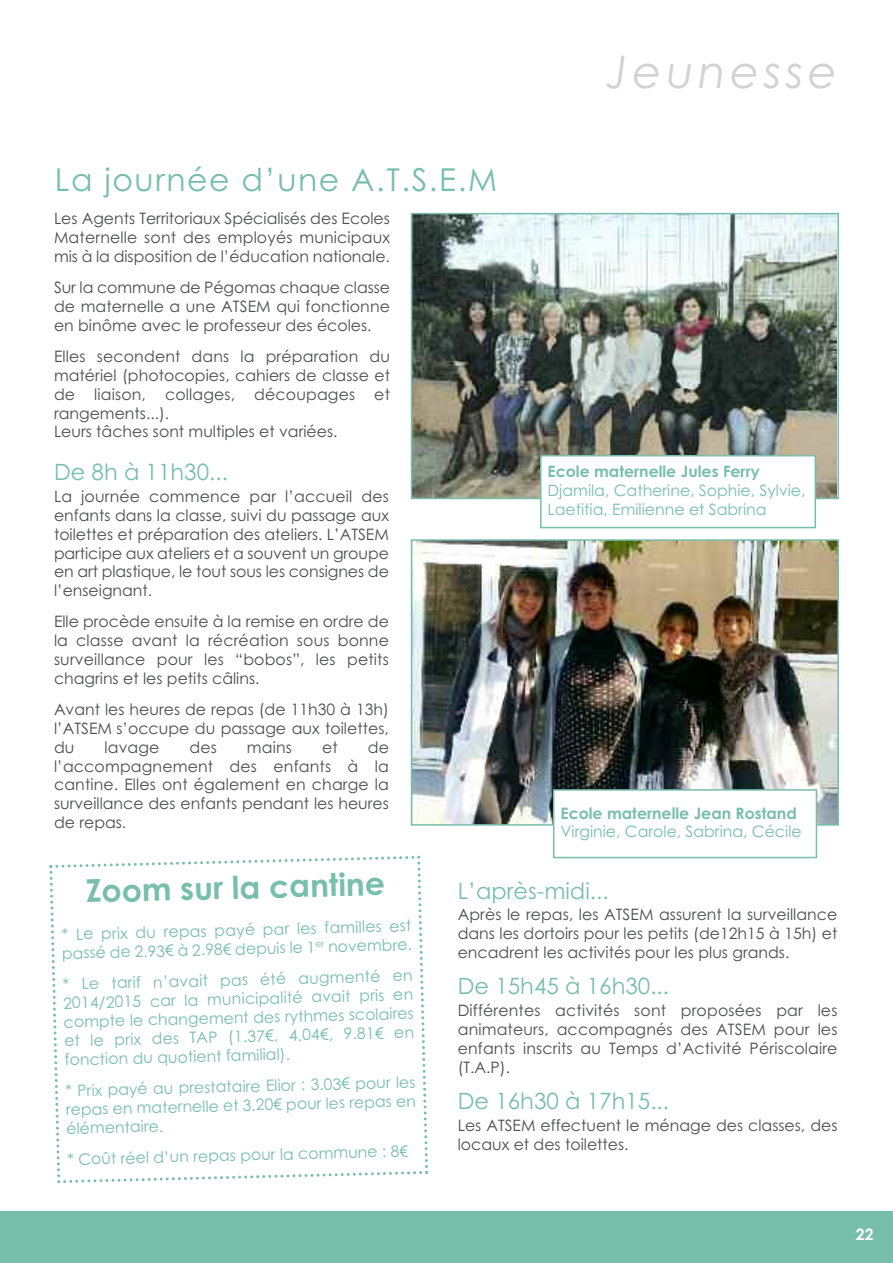
<style>
.page{position:relative;width:893px;height:1263px;background:#fff}
.page>*{position:absolute;margin:0;border:0;box-sizing:border-box;transform-origin:0 0}
.t1{font:italic 45px "Century Gothic";letter-spacing:.1em;color:#d2d2d3}
.t2{font:31.5px "Century Gothic";letter-spacing:.05em;color:#77beab}
.t3{font:700 31.5px "Century Gothic";color:#77beab}
.t4{font:22.5px "Century Gothic";color:#77beab}
.t5{font:15.75px/18.9px "Century Gothic";color:#4c4d4f;text-align:justify}
.t6{font:15.75px/18.9px "Century Gothic";color:#77beab}
.t7{font:700 15.75px "Century Gothic";color:#77beab}
.t8{font:700 15.75px "Century Gothic";color:#fff}
</style>
<div class="page">
<div style="left:0;top:1212px;width:893px;height:51px;background:#77beab"></div>
<svg style="left:49px;top:855px;width:380px;height:329px"></svg>
<img style="left:414px;top:542px;width:422px;height:281px">
<div style="left:411px;top:539px;width:428px;height:287px;border:2px solid #77beab"></div>
<img style="left:414px;top:216px;width:422px;height:280px">
<div style="left:411px;top:213px;width:428px;height:286px;border:2px solid #77beab"></div>
<div style="left:541px;top:456px;width:273px;height:71px;background:#fff"></div>
<div style="left:540px;top:455px;width:276px;height:73px;border:2px solid #77beab"></div>
<div style="left:554px;top:791px;width:262px;height:66px;background:#fff"></div>
<div style="left:553px;top:789px;width:264px;height:69px;border:2px solid #77beab"></div>
<h1 class="t1" style="left:607px;top:46px;width:232px">Jeunesse</h1>
<h2 class="t2" style="left:55px;top:162px;width:443px">La journée d’une A.T.S.E.M</h2>
<p class="t5" style="left:54px;top:210px;width:337px">Les Agents Territoriaux Spécialisés des Ecoles Maternelle sont des employés municipaux mis à la disposition de l’éducation nationale.</p>
<p class="t5" style="left:54px;top:278px;width:337px">Sur la commune de Pégomas chaque classe de maternelle a une ATSEM qui fonctionne en binôme avec le professeur des écoles.</p>
<p class="t5" style="left:54px;top:347px;width:337px;text-align:left">Elles secondent dans la préparation du matériel (photocopies, cahiers de classe et de liaison, collages, découpages et rangements...).<br>Leurs tâches sont multiples et variées.</p>
<h3 class="t4" style="left:54px;top:459px;width:175px">De 8h à 11h30...</h3>
<p class="t5" style="left:54px;top:487px;width:336px">La journée commence par l’accueil des enfants dans la classe, suivi du passage aux toilettes et préparation des ateliers. L’ATSEM participe aux ateliers et a souvent un groupe en art plastique, le tout sous les consignes de l’enseignant.</p>
<p class="t5" style="left:54px;top:612px;width:336px">Elle procède ensuite à la remise en ordre de la classe avant la récréation sous bonne surveillance pour les “bobos”, les petits chagrins et les petits câlins.</p>
<p class="t5" style="left:54px;top:700px;width:336px">Avant les heures de repas (de 11h30 à 13h) l’ATSEM s’occupe du passage aux toilettes, du</p>
<p class="t5" style="left:105px;top:738px;width:57px">lavage</p>
<p class="t5" style="left:190px;top:738px;width:29px">des</p>
<p class="t5" style="left:247px;top:738px;width:47px">mains</p>
<p class="t5" style="left:322px;top:738px;width:17px">et</p>
<p class="t5" style="left:54px;top:738px;width:336px;text-indent:314px">de l’accompagnement des enfants à la cantine. Elles ont également en charge la surveillance des enfants pendant les heures de repas.</p>
<h2 class="t3" style="left:86px;top:872px;width:301px;rotate:-1deg">Zoom sur la cantine</h2>
<p class="t6" style="left:61px;top:924px;width:352px;rotate:-1deg">* Le prix du repas payé par les familles est passé de 2.93€ à 2.98€ depuis le 1<sup>er</sup> novembre.</p>
<p class="t6" style="left:63px;top:974px;width:352px;text-align:justify;rotate:-1deg">* Le tarif n’avait pas été augmenté en 2014/2015 car la municipalité avait pris en compte le changement des rythmes scolaires et le prix des TAP (1.37€, 4.04€, 9.81€ en fonction du quotient familial).</p>
<p class="t6" style="left:65px;top:1080px;width:352px;line-height:19.4px;text-align:justify;rotate:-1deg">* Prix payé au prestataire Elior : 3.03€ pour les repas en maternelle et 3.20€ pour les repas en élémentaire.</p>
<p class="t6" style="left:67px;top:1149px;width:342px;rotate:-1deg">* Coût réel d’un repas pour la commune : 8€</p>
<p class="t7" style="left:547px;top:462px;width:214px">Ecole maternelle Jules Ferry</p>
<p class="t6" style="left:547px;top:481px;width:259px">Djamila, Catherine, Sophie, Sylvie,<br>Laetitia, Emilienne et Sabrina</p>
<p class="t7" style="left:560px;top:804px;width:238px">Ecole maternelle Jean Rostand</p>
<p class="t6" style="left:560px;top:822px;width:243px">Virginie, Carole, Sabrina, Cécile</p>
<h3 class="t4" style="left:458px;top:877px;width:152px">L’après-midi...</h3>
<p class="t5" style="left:458px;top:905px;width:381px">Après le repas, les ATSEM assurent la surveillance dans les dortoirs pour les petits (de12h15 à 15h) et encadrent les activités pour les plus grands.</p>
<h3 class="t4" style="left:458px;top:973px;width:213px">De 15h45 à 16h30...</h3>
<p class="t5" style="left:458px;top:1001px;width:381px">Différentes activités sont proposées par les animateurs, accompagnés des ATSEM pour les enfants inscrits au Temps d’Activité Périscolaire (T.A.P).</p>
<h3 class="t4" style="left:458px;top:1088px;width:213px">De 16h30 à 17h15...</h3>
<p class="t5" style="left:458px;top:1116px;width:381px">Les ATSEM effectuent le ménage des classes, des locaux et des toilettes.</p>
<p class="t8" style="left:856px;top:1225px;width:19px">22</p>
</div>
